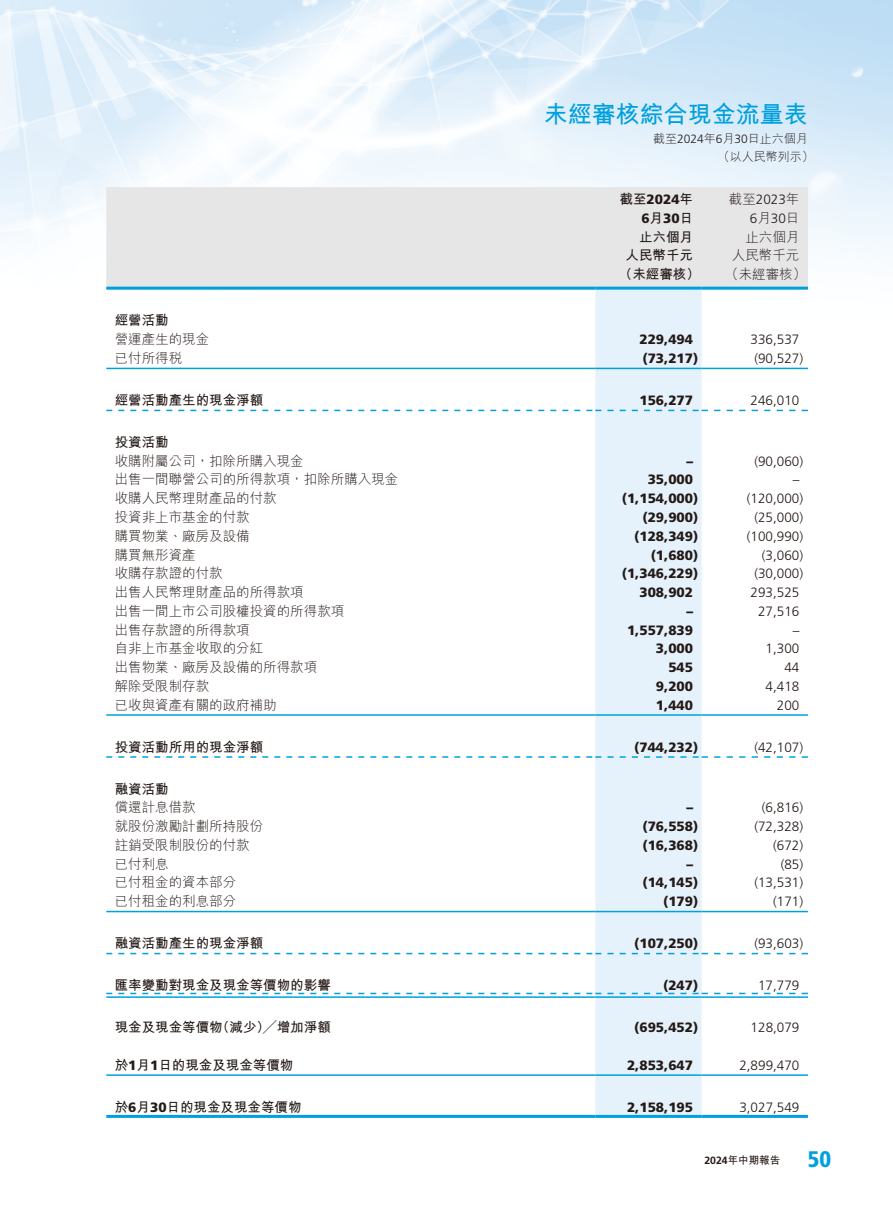
<style>
.page{position:relative;width:893px;height:1212px;background:#fff}
.page>*{position:absolute;margin:0;border:0;box-sizing:border-box;transform-origin:0 0}
.t1{font:24px "M Hei HK Bold E Ten B5 H";color:#00a0df}
.t2{font:13.5px "M Hei HK Light E Ten B5 H";color:#231916}
.t3{font:900 13.5px/18.8px "Frutiger LT Std";color:#231916;text-align:right}
.t4{font:300 13.5px/18.8px "Frutiger LT Std";color:#231916;text-align:right}
.t5{font:13.5px "M Hei HK Bold E Ten B5 H";color:#231916}
.t6{font:12px/18px "M Hei HK Light E Ten B5 H";color:#231916}
.t7{font:10.5px "M Hei HK Bold E Ten B5 H";color:#231916}
.s1{font-family:"Frutiger LT Std";font-weight:300}
.s2{font-family:"M Hei HK Bold E Ten B5 H";font-weight:400}
.s3{font-family:"M Hei HK Light E Ten B5 H";font-weight:400}
.s4{font-family:"Frutiger LT Std";font-weight:900}
.s5{font-family:"Frutiger LT Std";font-weight:700}
.s6{font-family:"Frutiger LT Std";font-weight:900;font-stretch:condensed;font-size:22.5px;color:#00a0df}
</style>
<div class="page">
<img style="left:0;top:0;width:893px;height:370px">
<div style="left:106px;top:187px;width:702px;height:100px;background:#e6e6e7"></div>
<div style="left:595px;top:290px;width:107px;height:825px;background:#e6f2fb"></div>
<hr style="left:106px;top:287px;width:489px;height:3px;background:#00a0df">
<hr style="left:595px;top:287px;width:107px;height:3px;background:#00a0df">
<hr style="left:702px;top:287px;width:106px;height:3px;background:#00a0df">
<hr style="left:106px;top:368px;width:489px;height:1px;background:#00a0df">
<hr style="left:595px;top:368px;width:107px;height:1px;background:#00a0df">
<hr style="left:702px;top:368px;width:106px;height:1px;background:#00a0df">
<svg style="left:106px;top:410px;width:702px;height:1px"></svg>
<hr style="left:106px;top:714px;width:489px;height:2px;background:#00a0df">
<hr style="left:595px;top:714px;width:107px;height:2px;background:#00a0df">
<hr style="left:702px;top:714px;width:106px;height:2px;background:#00a0df">
<svg style="left:106px;top:756px;width:702px;height:2px"></svg>
<hr style="left:106px;top:911px;width:489px;height:1px;background:#00a0df">
<hr style="left:595px;top:911px;width:107px;height:1px;background:#00a0df">
<hr style="left:702px;top:911px;width:106px;height:1px;background:#00a0df">
<svg style="left:106px;top:953px;width:702px;height:1px"></svg>
<hr style="left:106px;top:996px;width:489px;height:2px;background:#00a0df">
<hr style="left:595px;top:996px;width:107px;height:2px;background:#00a0df">
<svg style="left:106px;top:993px;width:702px;height:1px"></svg>
<hr style="left:702px;top:996px;width:106px;height:2px;background:#00a0df">
<hr style="left:106px;top:1074px;width:489px;height:2px;background:#00a0df">
<hr style="left:595px;top:1074px;width:107px;height:2px;background:#00a0df">
<hr style="left:702px;top:1074px;width:106px;height:2px;background:#00a0df">
<hr style="left:106px;top:1115px;width:489px;height:3px;background:#00a0df">
<hr style="left:595px;top:1115px;width:107px;height:3px;background:#00a0df">
<hr style="left:702px;top:1115px;width:106px;height:3px;background:#00a0df">
<h1 class="t1" style="left:544px;top:105px;width:265px">未經審核綜合現金流量表</h1>
<p class="t6" style="left:718px;top:131px;width:98px;text-indent:-65px">截至<span class="s1">2024</span>年<span class="s1">6</span>月<span class="s1">30</span>日止六個月（以人民幣列示）</p>
<p class="t3" style="left:620px;top:191px;width:75px"><span class="s2">截至</span>2024<span class="s2">年<br></span>6<span class="s2">月</span>30<span class="s2">日</span></p>
<p class="t5" style="left:639px;top:231px;width:55px">止六個月</p>
<p class="t4" style="left:729px;top:191px;width:72px"><span class="s3">截至</span>2023<span class="s3">年<br></span>6<span class="s3">月</span>30<span class="s3">日</span></p>
<p class="t2" style="left:745px;top:231px;width:55px">止六個月</p>
<p class="t5" style="left:626px;top:250px;width:69px">人民幣千元</p>
<p class="t2" style="left:732px;top:250px;width:69px">人民幣千元</p>
<p class="t5" style="left:619px;top:269px;width:82px">（未經審核）</p>
<p class="t2" style="left:725px;top:269px;width:82px">（未經審核）</p>
<p class="t5" style="left:115px;top:315px;width:55px">經營活動</p>
<p class="t2" style="left:115px;top:334px;width:96px">營運產生的現金</p>
<p class="t3" style="left:639px;top:331px;width:55px">229,494</p>
<p class="t4" style="left:751px;top:331px;width:50px">336,537</p>
<p class="t2" style="left:115px;top:353px;width:69px">已付所得稅</p>
<p class="t3" style="left:642px;top:349px;width:57px">(73,217)</p>
<p class="t4" style="left:754px;top:350px;width:50px">(90,527)</p>
<p class="t5" style="left:115px;top:395px;width:150px">經營活動產生的現金淨額</p>
<p class="t3" style="left:639px;top:391px;width:55px">156,277</p>
<p class="t4" style="left:751px;top:392px;width:50px">246,010</p>
<p class="t5" style="left:115px;top:437px;width:55px">投資活動</p>
<p class="t2" style="left:115px;top:456px;width:190px">收購附屬公司，扣除所購入現金</p>
<p class="t3" style="left:686px;top:452px;width:8px">–</p>
<p class="t4" style="left:754px;top:452px;width:50px">(90,060)</p>
<p class="t2" style="left:115px;top:474px;width:285px">出售一間聯營公司的所得款項，扣除所購入現金</p>
<p class="t3" style="left:648px;top:471px;width:47px">35,000</p>
<p class="t4" style="left:793px;top:471px;width:8px">–</p>
<p class="t2" style="left:115px;top:493px;width:163px">收購人民幣理財產品的付款</p>
<p class="t3" style="left:622px;top:490px;width:78px">(1,154,000)</p>
<p class="t4" style="left:747px;top:490px;width:58px">(120,000)</p>
<p class="t2" style="left:115px;top:512px;width:136px">投資非上市基金的付款</p>
<p class="t3" style="left:642px;top:508px;width:57px">(29,900)</p>
<p class="t4" style="left:754px;top:509px;width:50px">(25,000)</p>
<p class="t2" style="left:115px;top:531px;width:136px">購買物業、廠房及設備</p>
<p class="t3" style="left:634px;top:527px;width:66px">(128,349)</p>
<p class="t4" style="left:747px;top:527px;width:58px">(100,990)</p>
<p class="t2" style="left:115px;top:549px;width:83px">購買無形資產</p>
<p class="t3" style="left:651px;top:546px;width:49px">(1,680)</p>
<p class="t4" style="left:762px;top:546px;width:43px">(3,060)</p>
<p class="t2" style="left:115px;top:568px;width:109px">收購存款證的付款</p>
<p class="t3" style="left:622px;top:565px;width:78px">(1,346,229)</p>
<p class="t4" style="left:754px;top:565px;width:50px">(30,000)</p>
<p class="t2" style="left:115px;top:587px;width:190px">出售人民幣理財產品的所得款項</p>
<p class="t3" style="left:639px;top:583px;width:55px">308,902</p>
<p class="t4" style="left:751px;top:584px;width:50px">293,525</p>
<p class="t2" style="left:115px;top:606px;width:231px">出售一間上市公司股權投資的所得款項</p>
<p class="t3" style="left:686px;top:602px;width:8px">–</p>
<p class="t4" style="left:758px;top:602px;width:43px">27,516</p>
<p class="t2" style="left:115px;top:624px;width:136px">出售存款證的所得款項</p>
<p class="t3" style="left:627px;top:621px;width:68px">1,557,839</p>
<p class="t4" style="left:793px;top:621px;width:8px">–</p>
<p class="t2" style="left:115px;top:643px;width:150px">自非上市基金收取的分紅</p>
<p class="t3" style="left:656px;top:640px;width:39px">3,000</p>
<p class="t4" style="left:766px;top:640px;width:35px">1,300</p>
<p class="t2" style="left:115px;top:662px;width:204px">出售物業、廠房及設備的所得款項</p>
<p class="t3" style="left:668px;top:658px;width:26px">545</p>
<p class="t4" style="left:784px;top:659px;width:17px">44</p>
<p class="t2" style="left:115px;top:681px;width:96px">解除受限制存款</p>
<p class="t3" style="left:656px;top:677px;width:39px">9,200</p>
<p class="t4" style="left:766px;top:677px;width:35px">4,418</p>
<p class="t2" style="left:115px;top:699px;width:163px">已收與資產有關的政府補助</p>
<p class="t3" style="left:656px;top:696px;width:39px">1,440</p>
<p class="t4" style="left:777px;top:696px;width:24px">200</p>
<p class="t5" style="left:115px;top:741px;width:150px">投資活動所用的現金淨額</p>
<p class="t3" style="left:634px;top:738px;width:66px">(744,232)</p>
<p class="t4" style="left:754px;top:738px;width:50px">(42,107)</p>
<p class="t5" style="left:115px;top:783px;width:55px">融資活動</p>
<p class="t2" style="left:115px;top:802px;width:83px">償還計息借款</p>
<p class="t3" style="left:686px;top:799px;width:8px">–</p>
<p class="t4" style="left:762px;top:799px;width:43px">(6,816)</p>
<p class="t2" style="left:115px;top:821px;width:150px">就股份激勵計劃所持股份</p>
<p class="t3" style="left:642px;top:817px;width:57px">(76,558)</p>
<p class="t4" style="left:754px;top:818px;width:50px">(72,328)</p>
<p class="t2" style="left:115px;top:840px;width:136px">註銷受限制股份的付款</p>
<p class="t3" style="left:642px;top:836px;width:57px">(16,368)</p>
<p class="t4" style="left:773px;top:836px;width:32px">(672)</p>
<p class="t2" style="left:115px;top:858px;width:55px">已付利息</p>
<p class="t3" style="left:686px;top:855px;width:8px">–</p>
<p class="t4" style="left:781px;top:855px;width:24px">(85)</p>
<p class="t2" style="left:115px;top:877px;width:123px">已付租金的資本部分</p>
<p class="t3" style="left:642px;top:874px;width:57px">(14,145)</p>
<p class="t4" style="left:754px;top:874px;width:50px">(13,531)</p>
<p class="t2" style="left:115px;top:896px;width:123px">已付租金的利息部分</p>
<p class="t3" style="left:663px;top:892px;width:37px">(179)</p>
<p class="t4" style="left:773px;top:893px;width:32px">(171)</p>
<p class="t5" style="left:115px;top:938px;width:150px">融資活動產生的現金淨額</p>
<p class="t3" style="left:634px;top:935px;width:66px">(107,250)</p>
<p class="t4" style="left:754px;top:935px;width:50px">(93,603)</p>
<p class="t5" style="left:115px;top:980px;width:217px">匯率變動對現金及現金等價物的影響</p>
<p class="t3" style="left:663px;top:977px;width:37px">(247)</p>
<p class="t4" style="left:758px;top:977px;width:43px">17,779</p>
<p class="t5" style="left:115px;top:1022px;width:217px">現金及現金等價物（減少）╱增加淨額</p>
<p class="t3" style="left:634px;top:1019px;width:66px">(695,452)</p>
<p class="t4" style="left:751px;top:1019px;width:50px">128,079</p>
<p class="t5" style="left:115px;top:1059px;width:180px">於<span class="s4">1</span>月<span class="s4">1</span>日的現金及現金等價物</p>
<p class="t3" style="left:627px;top:1056px;width:68px">2,853,647</p>
<p class="t4" style="left:739px;top:1056px;width:62px">2,899,470</p>
<p class="t5" style="left:115px;top:1101px;width:188px">於<span class="s4">6</span>月<span class="s4">30</span>日的現金及現金等價物</p>
<p class="t3" style="left:627px;top:1098px;width:68px">2,158,195</p>
<p class="t4" style="left:739px;top:1098px;width:62px">3,027,549</p>
<p class="t7" style="left:704px;top:1156px;width:128px"><span class="s5">2024</span>年中期報告 <span class="s6">50</span></p>
</div>
